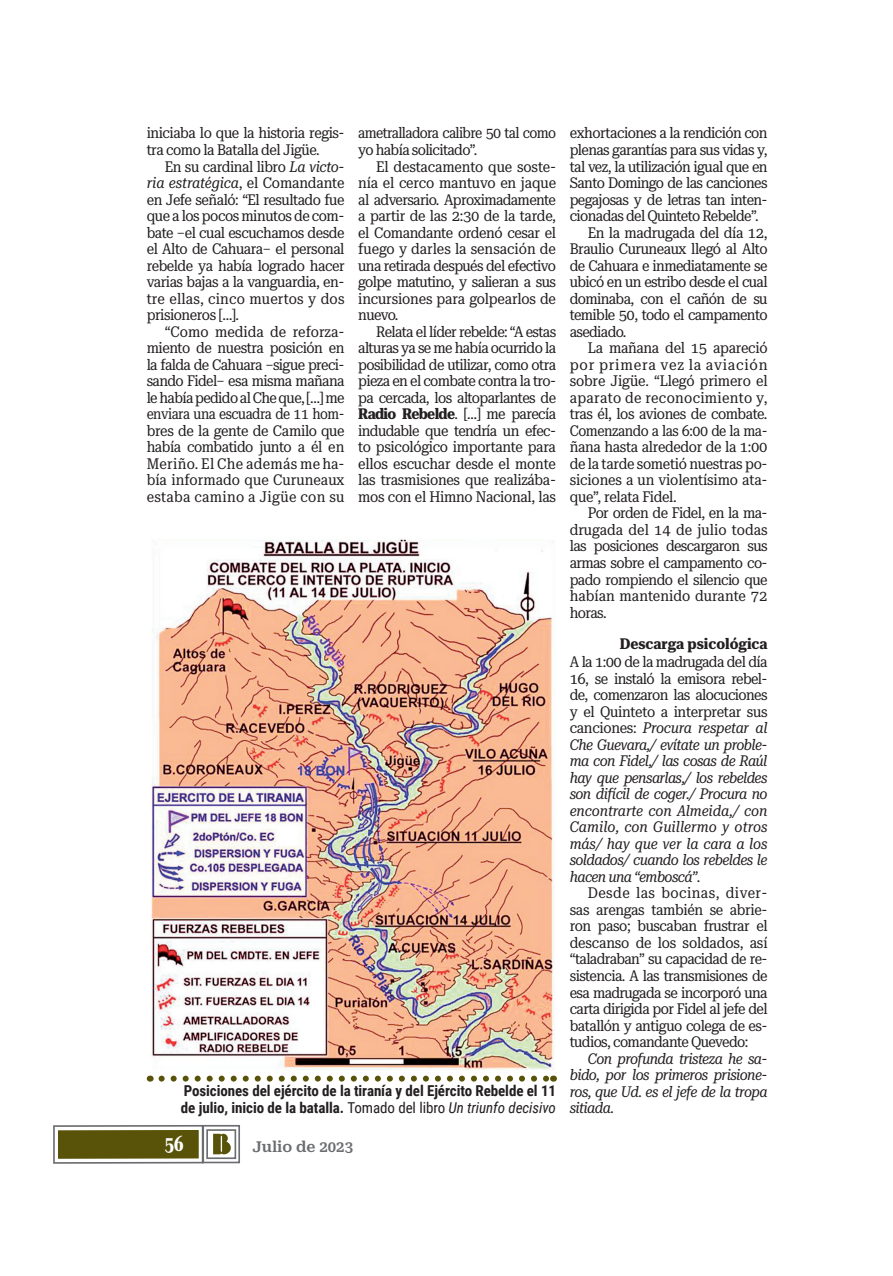
<style>
.page{position:relative;width:893px;height:1276px;background:#fff}
.page>*{position:absolute;margin:0;border:0;box-sizing:border-box;transform-origin:0 0}
.t1{font:700 ultra-condensed 21px "Roboto Serif 120 pt";color:#fff}
.t2{font:15px/16.5px "Roboto Serif 28 pt Condensed";letter-spacing:-.03em;color:#231f20;text-align:justify}
.t3{font:italic 15px/16.5px "Roboto Serif 28 pt Condensed";letter-spacing:-.04em;color:#231f20;text-align:justify}
.t4{font:700 15px/16.5px "Roboto Condensed";letter-spacing:-.005em;color:#231f20}
.t5{font:15px "Roboto Serif 28 pt Condensed";letter-spacing:-.01em;color:#231f20}
.t6{font:15px "Roboto Serif 28 pt Condensed";color:#231f20}
.t7{font:15px "Roboto Serif 28 pt Condensed";letter-spacing:.02em;color:#231f20}
.t8{font:15px "Roboto Serif 28 pt Condensed";letter-spacing:.05em;color:#231f20}
.t9{font:700 15px "Roboto Serif 28 pt Condensed";color:#231f20}
.t10{font:600 15px "Roboto Serif";color:#6c6d70}
.s1{font-style:italic}
.s2{font-weight:700}
.s3{font-weight:400}
.s4{font-weight:400;font-style:italic}
.s5{font-style:normal}
</style>
<div class="page">
<svg style="left:53px;top:1124px;width:187px;height:40px"></svg>
<div style="left:58px;top:1130px;width:141px;height:28px;background:#585309"></div>
<img style="left:147px;top:539px;width:410px;height:540px">
<svg style="left:162px;top:1075px;width:385px;height:6px"></svg>
<p class="t2" style="left:147px;top:125px;width:199px">iniciaba lo que la historia regis&shy;tra como la Batalla del Jigüe.</p>
<p class="t2" style="left:147px;top:158px;width:199px;text-indent:18px">En su cardinal libro <span class="s1">La victo&shy;ria estratégica</span>, el Comandante en Jefe señaló: “El resultado fue que a los pocos minutos de com&shy;bate –el cual escuchamos desde el Alto de Cahuara– el personal rebelde ya había logrado hacer varias bajas a la vanguardia, en&shy;tre ellas, cinco muertos y dos prisioneros […].</p>
<p class="t2" style="left:147px;top:323px;width:199px;text-indent:18px">“Como medida de reforza&shy;miento de nuestra posición en la falda de Cahuara –sigue preci&shy;sando Fidel– esa misma mañana le había pedido al Che que, […] me enviara una escuadra de 11 hom&shy;bres de la gente de Camilo que había combatido junto a él en Meriño. El Che además me ha&shy;bía informado que Curuneaux estaba camino a Jigüe con su</p>
<p class="t2" style="left:358px;top:125px;width:199px">ametralladora calibre 50 tal como yo había solicitado”.</p>
<p class="t2" style="left:358px;top:158px;width:199px;text-indent:18px">El destacamento que soste&shy;nía el cerco mantuvo en jaque al adversario. Aproximadamente a partir de las 2:30 de la tarde, el Comandante ordenó cesar el fuego y darles la sensación de una retirada después del efectivo golpe matutino, y salieran a sus incursiones para golpearlos de nuevo.</p>
<p class="t2" style="left:358px;top:323px;width:200px;text-indent:18px">Relata el líder rebelde: “A estas alturas ya se me había ocurrido la posibilidad de utilizar, como otra pieza en el combate contra la tro&shy;pa cercada, los altoparlantes de <span class="s2">Radio Rebelde</span>. […] me parecía indudable que tendría un efec&shy;to psicológico importante para ellos escuchar desde el monte las trasmisiones que realizába&shy;mos con el Himno Nacional, las</p>
<p class="t4" style="left:181px;top:1083px;width:377px">Posiciones del ejército de la tiranía y del Ejército Rebelde el 11 de julio, inicio de la batalla. <span class="s3">Tomado del libro</span> <span class="s4">Un triunfo decisivo</span></p>
<h1 class="t1" style="left:165px;top:1131px;width:20px">56</h1>
<p class="t10" style="left:252px;top:1138px;width:102px">Julio de 2023</p>
<p class="t2" style="left:570px;top:125px;width:199px">exhortaciones a la rendición con</p>
<p class="t2" style="left:570px;top:142px;width:199px">plenas garantías para sus vidas y,</p>
<p class="t2" style="left:570px;top:158px;width:199px">tal vez, la utilización igual que en</p>
<p class="t2" style="left:570px;top:175px;width:199px">Santo Domingo de las canciones</p>
<p class="t2" style="left:570px;top:191px;width:199px">pegajosas y de letras tan inten-</p>
<p class="t2" style="left:570px;top:208px;width:190px">cionadas del Quinteto Rebelde”.</p>
<p class="t2" style="left:588px;top:224px;width:181px">En la madrugada del día 12,</p>
<p class="t2" style="left:570px;top:241px;width:199px">Braulio Curuneaux llegó al Alto</p>
<p class="t2" style="left:570px;top:257px;width:199px">de Cahuara e inmediatamente se</p>
<p class="t2" style="left:570px;top:274px;width:199px">ubicó en un estribo desde el cual</p>
<p class="t2" style="left:570px;top:290px;width:199px">dominaba, con el cañón de su</p>
<p class="t2" style="left:570px;top:307px;width:199px">temible 50, todo el campamento</p>
<p class="t2" style="left:570px;top:323px;width:58px">asediado.</p>
<p class="t2" style="left:588px;top:340px;width:181px">La mañana del 15 apareció</p>
<p class="t8" style="left:570px;top:356px;width:199px">por primera vez la aviación</p>
<p class="t5" style="left:570px;top:372px;width:199px">sobre Jigüe. “Llegó primero el</p>
<p class="t7" style="left:570px;top:389px;width:199px">aparato de reconocimiento y,</p>
<p class="t2" style="left:570px;top:406px;width:199px">tras él, los aviones de combate.</p>
<p class="t2" style="left:570px;top:422px;width:199px">Comenzando a las 6:00 de la ma-</p>
<p class="t2" style="left:570px;top:439px;width:199px">ñana hasta alrededor de la 1:00</p>
<p class="t2" style="left:570px;top:455px;width:199px">de la tarde sometió nuestras po-</p>
<p class="t5" style="left:570px;top:471px;width:199px">siciones a un violentísimo ata-</p>
<p class="t2" style="left:570px;top:488px;width:108px">que”, relata Fidel.</p>
<p class="t2" style="left:588px;top:505px;width:181px">Por orden de Fidel, en la ma-</p>
<p class="t6" style="left:570px;top:521px;width:199px">drugada del 14 de julio todas</p>
<p class="t2" style="left:570px;top:538px;width:199px">las posiciones descargaron sus</p>
<p class="t2" style="left:570px;top:554px;width:199px">armas sobre el campamento co-</p>
<p class="t2" style="left:570px;top:571px;width:199px">pado rompiendo el silencio que</p>
<p class="t6" style="left:570px;top:587px;width:199px">habían mantenido durante 72</p>
<p class="t2" style="left:570px;top:604px;width:38px">horas.</p>
<p class="t9" style="left:620px;top:635px;width:149px">Descarga psicológica</p>
<p class="t3" style="left:570px;top:654px;width:199px"><span class="s5">A la 1:00 de la madrugada del día 16, se instaló la emisora rebel&shy;de, comenzaron las alocuciones y el Quinteto a interpretar sus canciones:</span> Procura respetar al Che Guevara,/ evítate un proble&shy;ma con Fidel,/ las cosas de Raúl hay que pensarlas,/ los rebeldes son difícil de coger./ Procura no encontrarte con Almeida,/ con Camilo, con Guillermo y otros más/ hay que ver la cara a los soldados/ cuando los rebeldes le hacen una “emboscá”<span class="s5">.</span></p>
<p class="t2" style="left:570px;top:885px;width:199px;text-indent:18px">Desde las bocinas, diver&shy;sas arengas también se abrie&shy;ron paso; buscaban frustrar el descanso de los soldados, así “taladraban” su capacidad de re&shy;sistencia. A las transmisiones de esa madrugada se incorporó una carta dirigida por Fidel al jefe del batallón y antiguo colega de es&shy;tudios, comandante Quevedo:</p>
<p class="t3" style="left:570px;top:1050px;width:199px;text-indent:18px">Con profunda tristeza he sa&shy;bido, por los primeros prisione&shy;ros, que Ud. es el jefe de la tropa sitiada.</p>
</div>
